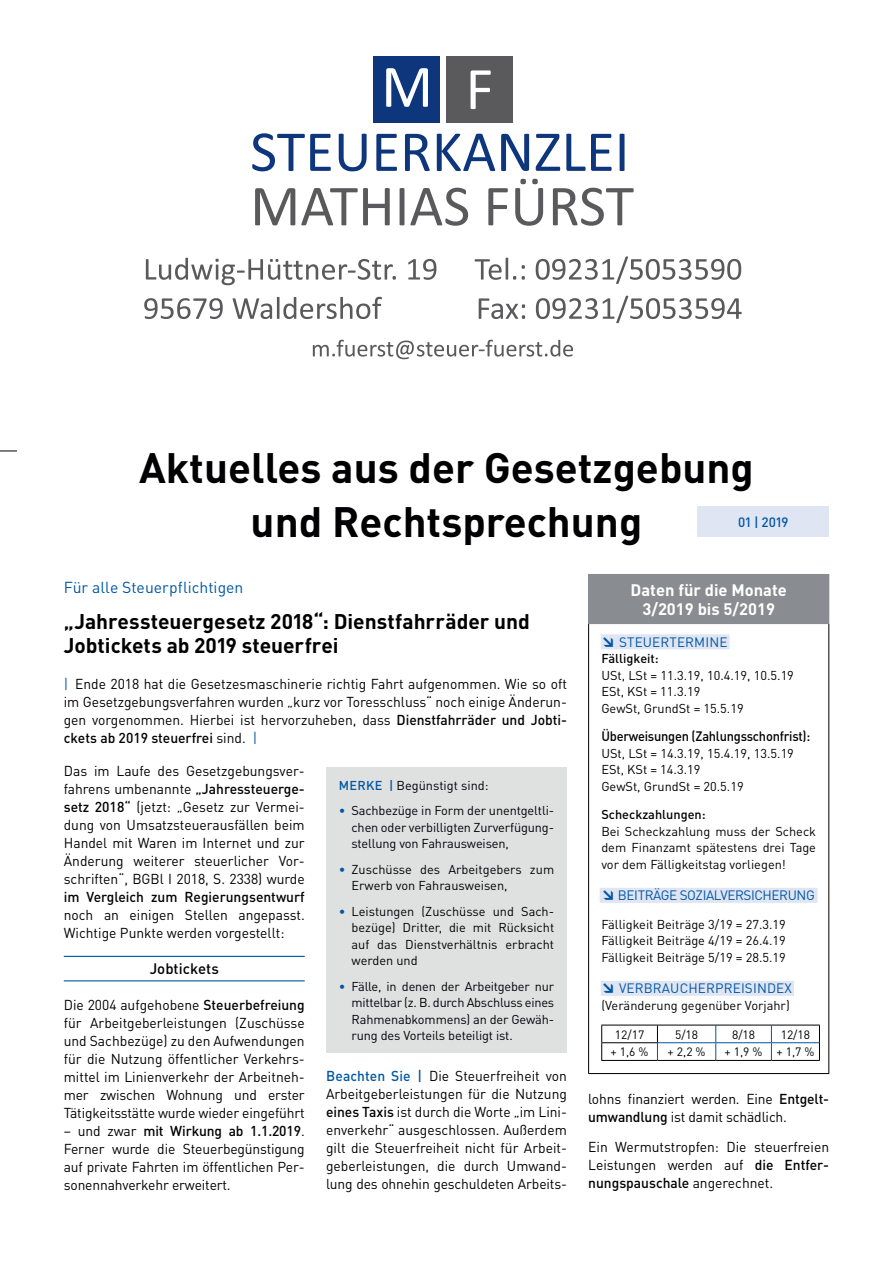
<style>
.page{position:relative;width:893px;height:1263px;background:#fff}
.page>*{position:absolute;margin:0;border:0;box-sizing:border-box;transform-origin:0 0}
.t1{font:700 42px/54px "DIN Pro";color:#000002;text-align:center}
.t2{font:700 21px/24px "DIN Pro";letter-spacing:-.005em;color:#000002}
.t3{font:700 16.5px/19.5px "DIN Pro";color:#fff;text-align:center}
.t4{font:15.75px "DIN Pro";color:#0157a2}
.t5{font:500 15px "DIN Pro";color:#000002}
.t6{font:14.25px/18px "DIN Pro";letter-spacing:-.01em;color:#000002;text-align:justify}
.t7{font:500 14.25px "DIN Pro";color:#000002}
.t8{font:13.5px "DIN Pro";letter-spacing:.01em;color:#0157a2}
.t9{font:500 13.5px "DIN Pro";letter-spacing:-.015em;color:#000002;scale:.95 1}
.t10{font:13.5px "DIN Pro";letter-spacing:-.03em;color:#0157a2}
.t11{font:500 13.5px "DIN Pro";color:#0157a2}
.t12{font:12.75px/16.5px "DIN Pro";color:#000002;text-align:justify}
.t13{font:500 12.75px "DIN Pro";color:#000002}
.t14{font:12px "DIN Pro";color:#000002}
.s1{color:#0157a2}
.s2{font-weight:500}
.s3{font-weight:500;color:#0157a2}
.s4{font-weight:900}
</style>
<div class="page">
<svg style="left:0;top:451px;width:17px;height:1px"></svg>
<div style="left:697px;top:506px;width:132px;height:31px;background:#e0e5f3"></div>
<div style="left:589px;top:574px;width:240px;height:50px;background:#898d91"></div>
<hr style="left:588px;top:624px;width:1px;height:449px;background:#000002">
<hr style="left:828px;top:624px;width:1px;height:449px;background:#000002">
<hr style="left:588px;top:1073px;width:241px;height:1px;background:#000002">
<hr style="left:588px;top:574px;width:241px;height:1px;background:#898d91">
<hr style="left:588px;top:575px;width:1px;height:48px;background:#898d91">
<hr style="left:588px;top:623px;width:241px;height:1px;background:#898d91">
<div style="left:601px;top:634px;width:129px;height:15px;background:#e0e5f3"></div>
<div style="left:600px;top:888px;width:217px;height:15px;background:#e0e5f3"></div>
<div style="left:601px;top:981px;width:193px;height:15px;background:#e0e5f3"></div>
<hr style="left:601px;top:1060px;width:56px;height:1px;background:#000002">
<hr style="left:657px;top:1060px;width:59px;height:1px;background:#000002">
<hr style="left:716px;top:1060px;width:55px;height:1px;background:#000002">
<hr style="left:771px;top:1060px;width:49px;height:1px;background:#000002">
<svg style="left:601px;top:1025px;width:219px;height:35px"></svg>
<hr style="left:601px;top:1042px;width:57px;height:1px;background:#000002">
<hr style="left:64px;top:956px;width:241px;height:1px;background:#0157a2">
<hr style="left:64px;top:980px;width:241px;height:1px;background:#0157a2">
<div style="left:326px;top:767px;width:241px;height:286px;background:#dfe1e1"></div>
<svg style="left:146px;top:258px;width:250px;height:27px"></svg>
<svg style="left:408px;top:259px;width:28px;height:21px"></svg>
<svg style="left:475px;top:258px;width:41px;height:22px"></svg>
<svg style="left:522px;top:265px;width:3px;height:15px"></svg>
<svg style="left:536px;top:256px;width:205px;height:28px"></svg>
<svg style="left:144px;top:298px;width:79px;height:21px"></svg>
<svg style="left:233px;top:297px;width:149px;height:22px"></svg>
<svg style="left:479px;top:298px;width:46px;height:21px"></svg>
<svg style="left:536px;top:296px;width:206px;height:27px"></svg>
<svg style="left:252px;top:133px;width:79px;height:38px"></svg>
<svg style="left:339px;top:134px;width:28px;height:37px"></svg>
<svg style="left:376px;top:134px;width:21px;height:37px"></svg>
<svg style="left:405px;top:134px;width:25px;height:37px"></svg>
<svg style="left:437px;top:134px;width:58px;height:37px"></svg>
<svg style="left:501px;top:134px;width:28px;height:37px"></svg>
<svg style="left:536px;top:134px;width:24px;height:37px"></svg>
<svg style="left:566px;top:134px;width:46px;height:37px"></svg>
<svg style="left:620px;top:134px;width:4px;height:37px"></svg>
<svg style="left:255px;top:188px;width:40px;height:37px"></svg>
<svg style="left:301px;top:188px;width:89px;height:37px"></svg>
<svg style="left:400px;top:188px;width:4px;height:37px"></svg>
<svg style="left:410px;top:188px;width:58px;height:38px"></svg>
<svg style="left:488px;top:188px;width:20px;height:37px"></svg>
<svg style="left:515px;top:179px;width:28px;height:47px"></svg>
<svg style="left:553px;top:188px;width:81px;height:38px"></svg>
<div style="left:373px;top:56px;width:67px;height:66px;background:#0e367d"></div>
<svg style="left:386px;top:68px;width:42px;height:39px"></svg>
<div style="left:446px;top:56px;width:66px;height:66px;background:#5a5a5d"></div>
<svg style="left:471px;top:70px;width:20px;height:39px"></svg>
<svg style="left:313px;top:340px;width:260px;height:19px"></svg>
<h1 class="t1" style="left:139px;top:439px;width:616px">Aktuelles aus der Gesetzgebung und Rechtsprechung</h1>
<p class="t11" style="left:738px;top:513px;width:52px">01 | 2019</p>
<p class="t4" style="left:64px;top:577px;width:181px">Für alle Steuerpflichtigen</p>
<h2 class="t2" style="left:64px;top:609px;width:468px">„Jahressteuergesetz 2018“: Dienstfahrräder und<br>Jobtickets ab 2019 steuerfrei</h2>
<p class="t6" style="left:64px;top:675px;width:505px"><span class="s1">|</span> Ende 2018 hat die Gesetzesmaschinerie richtig Fahrt aufgenommen. Wie so oft im Gesetzgebungsverfahren wurden „kurz vor Toresschluss“ noch einige Änderun&shy;gen vorgenommen. Hierbei ist hervorzuheben, dass <span class="s2">Dienstfahrräder und Jobti&shy;ckets ab 2019 steuerfrei</span> sind. <span class="s1">|</span></p>
<p class="t6" style="left:64px;top:761px;width:242px">Das im Laufe des Gesetzgebungsver&shy;fahrens umbenannte <span class="s2">„Jahressteuerge&shy;setz 2018“</span> (jetzt: „Gesetz zur Vermei&shy;dung von Umsatzsteuerausfällen beim Handel mit Waren im Internet und zur Änderung weiterer steuerlicher Vor&shy;schriften“, BGBl I 2018, S. 2338) wurde</p>
<p class="t7" style="left:64px;top:887px;width:242px">im Vergleich zum Regierungsentwurf</p>
<p class="t6" style="left:64px;top:905px;width:242px">noch an einigen Stellen angepasst.<br>Wichtige Punkte werden vorgestellt:</p>
<p class="t5" style="left:150px;top:958px;width:71px">Jobtickets</p>
<p class="t6" style="left:64px;top:996px;width:242px">Die 2004 aufgehobene <span class="s2">Steuerbefreiung </span>für Arbeitgeberleistungen (Zuschüsse und Sachbezüge) zu den Aufwendungen für die Nutzung öffentlicher Verkehrs&shy;mittel im Linienverkehr der Arbeitneh&shy;mer zwischen Wohnung und erster Tätigkeitsstätte wurde wieder eingeführt</p>
<p class="t6" style="left:64px;top:1122px;width:242px">– und zwar <span class="s2">mit Wirkung ab 1.1.2019</span>.<br>Ferner wurde die Steuerbegünstigung auf private Fahrten im öffentlichen Per&shy;sonennahverkehr erweitert.</p>
<p class="t12" style="left:339px;top:776px;width:151px"><span class="s3">MERKE |</span> Begünstigt sind:</p>
<p class="t12" style="left:351px;top:802px;width:204px;text-indent:-13px"><span class="s1">•</span> Sachbezüge in Form der unentgeltli&shy;chen oder verbilligten Zurverfügung&shy;stellung von Fahrausweisen,</p>
<p class="t12" style="left:351px;top:860px;width:204px;text-indent:-13px"><span class="s1">•</span> Zuschüsse des Arbeitgebers zum<br>Erwerb von Fahrausweisen,</p>
<p class="t12" style="left:351px;top:902px;width:204px;text-indent:-13px"><span class="s1">•</span> Leistungen (Zuschüsse und Sach&shy;bezüge) Dritter, die mit Rücksicht auf das Dienstverhältnis erbracht werden und</p>
<p class="t12" style="left:351px;top:977px;width:204px;text-indent:-13px"><span class="s1">•</span> Fälle, in denen der Arbeitgeber nur mittelbar (z. B. durch Abschluss eines Rahmenabkommens) an der Gewäh&shy;rung des Vorteils beteiligt ist.</p>
<p class="t6" style="left:326px;top:1067px;width:242px"><span class="s3">Beachten Sie |</span> Die Steuerfreiheit von Arbeitgeberleistungen für die Nutzung <span class="s2">eines Taxis</span> ist durch die Worte „im Lini&shy;enverkehr“ ausgeschlossen. Außerdem gilt die Steuerfreiheit nicht für Arbeit&shy;geberleistungen, die durch Umwand&shy;lung des ohnehin geschuldeten Arbeits-</p>
<p class="t3" style="left:631px;top:579px;width:158px">Daten für die Monate<br>3/2019 bis 5/2019</p>
<p class="t8" style="left:601px;top:633px;width:128px"><span class="s4">↘</span> STEUERTERMINE</p>
<p class="t13" style="left:601px;top:650px;width:59px">Fälligkeit:</p>
<p class="t12" style="left:601px;top:666px;width:194px;text-align:left">USt, LSt = 11.3.19, 10.4.19, 10.5.19<br>ESt, KSt = 11.3.19<br>GewSt, GrundSt = 15.5.19</p>
<p class="t9" style="left:601px;top:727px;width:221px">Überweisungen (Zahlungsschonfrist):</p>
<p class="t12" style="left:601px;top:744px;width:194px;text-align:left">USt, LSt = 14.3.19, 15.4.19, 13.5.19<br>ESt, KSt = 14.3.19<br>GewSt, GrundSt = 20.5.19</p>
<p class="t13" style="left:601px;top:806px;width:106px">Scheckzahlungen:</p>
<p class="t12" style="left:601px;top:822px;width:216px">Bei Scheckzahlung muss der Scheck dem Finanzamt spätestens drei Tage vor dem Fälligkeitstag vorliegen!</p>
<p class="t10" style="left:601px;top:886px;width:215px"><span class="s4">↘</span> BEITRÄGE SOZIALVERSICHERUNG</p>
<p class="t12" style="left:601px;top:915px;width:186px">Fälligkeit Beiträge 3/19 = 27.3.19<br>Fälligkeit Beiträge 4/19 = 26.4.19<br>Fälligkeit Beiträge 5/19 = 28.5.19</p>
<p class="t8" style="left:601px;top:979px;width:192px"><span class="s4">↘</span> VERBRAUCHERPREISINDEX</p>
<p class="t12" style="left:601px;top:996px;width:190px">(Veränderung gegenüber Vorjahr)</p>
<p class="t14" style="left:615px;top:1026px;width:31px">12/17</p>
<p class="t14" style="left:675px;top:1026px;width:25px">5/18</p>
<p class="t14" style="left:732px;top:1026px;width:25px">8/18</p>
<p class="t14" style="left:781px;top:1026px;width:31px">12/18</p>
<p class="t14" style="left:611px;top:1044px;width:39px">+ 1,6 %</p>
<p class="t14" style="left:668px;top:1044px;width:39px">+ 2,2 %</p>
<p class="t14" style="left:725px;top:1044px;width:91px">+ 1,9 % + 1,7 %</p>
<p class="t6" style="left:588px;top:1089px;width:242px">lohns finanziert werden. Eine <span class="s2">Entgelt&shy;umwandlung</span> ist damit schädlich.</p>
<p class="t6" style="left:588px;top:1137px;width:242px">Ein Wermutstropfen: Die steuerfreien Leistungen werden auf <span class="s2">die Entfer&shy;nungspauschale</span> angerechnet.</p>
</div>
